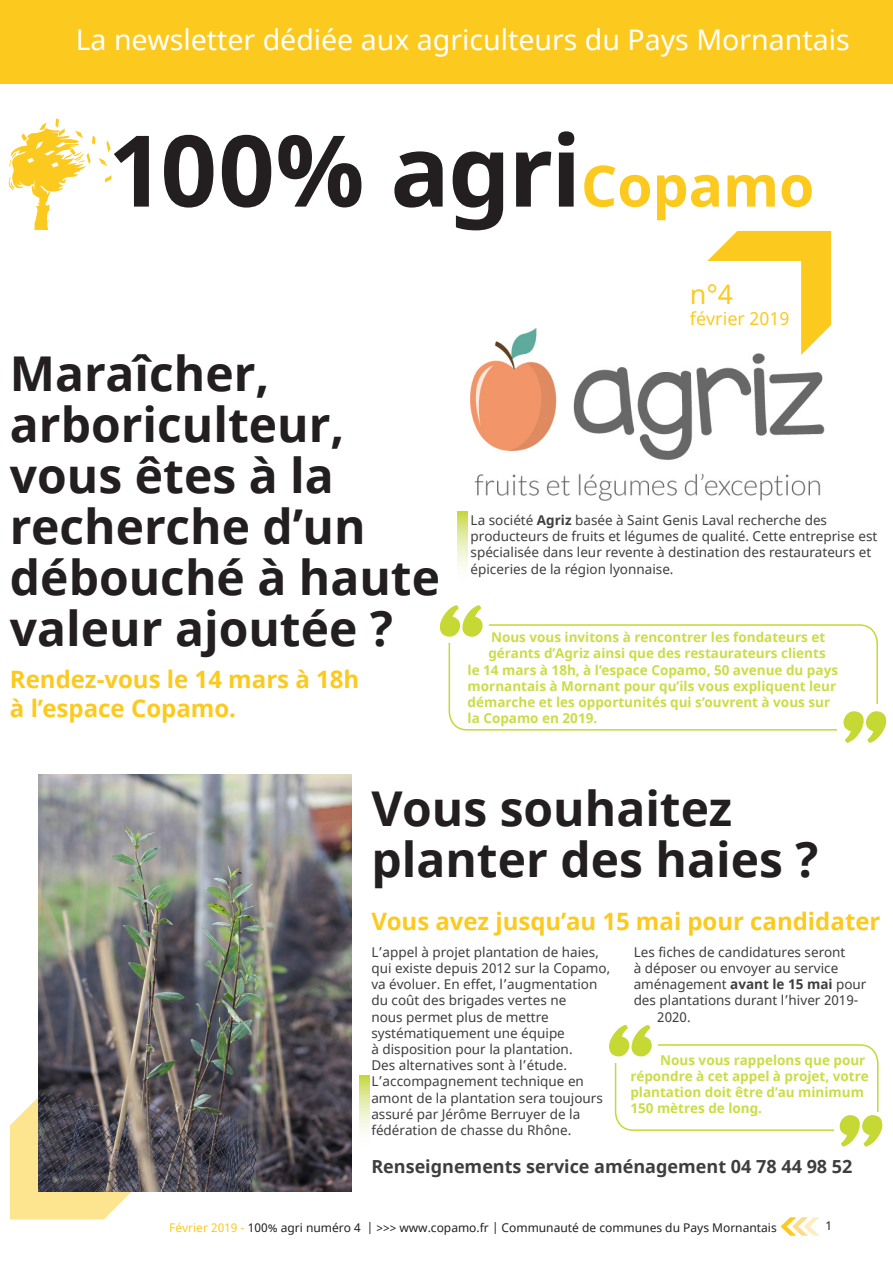
<style>
.page{position:relative;width:893px;height:1263px;background:#fff}
.page>*{position:absolute;margin:0;border:0;box-sizing:border-box;transform-origin:0 0}
._01_Headline{font:700 99px "Noto Sans";letter-spacing:-.02em;color:#231f20}
.COPAMO{font:700 57px "Noto Sans";color:#fcca1f}
._02_Article_titre_co{font:700 48px/51px "Noto Sans";color:#231f20}
.ENTETE_NEWSLETTER{font:28.5px "Noto Sans";color:#fff}
.t1{font:27px "Noto Sans";color:#fcca1f}
.citation-image-couv{font:700 24px "Noto Sans";color:#fcca1f}
._09_Article_Name{font:700 18px "Noto Sans";color:#3e3e3f}
.t2{font:18px "Noto Sans";color:#fcca1f}
._05_body_text{font:13.5px/16.2px "Noto Sans";color:#3e3e3f}
.CITATION_vert{font:700 13.5px/16.2px "Noto Sans";color:#cbdc47}
.pied_de_page{font:12px "Noto Sans";color:#231f20}
.s1{font-weight:700}
.s2{color:#fcca1f}
</style>
<div class="page">
<svg style="left:780px;top:1217px;width:39px;height:19px"></svg>
<div style="left:615px;top:1044px;width:263px;height:87px;border:2px solid #c5d833;border-radius:18px"></div>
<div style="left:609px;top:1021px;width:48px;height:42px;background:#fff"></div>
<div style="left:834px;top:1112px;width:48px;height:41px;background:#fff"></div>
<svg style="left:458px;top:512px;width:10px;height:57px"></svg>
<div style="left:0;top:0;width:893px;height:83px;background:#fcca1f"></div>
<svg style="left:8px;top:118px;width:104px;height:112px"></svg>
<svg style="left:10px;top:1097px;width:124px;height:122px;background:#fae59d"></svg>
<img style="left:38px;top:775px;width:314px;height:416px">
<svg style="left:360px;top:1076px;width:10px;height:57px"></svg>
<img style="left:471px;top:329px;width:353px;height:172px">
<svg style="left:609px;top:1025px;width:43px;height:31px"></svg>
<svg style="left:840px;top:1115px;width:42px;height:32px"></svg>
<div style="left:449px;top:624px;width:429px;height:106px;border:2px solid #c5d833;border-radius:18px"></div>
<div style="left:440px;top:602px;width:48px;height:41px;background:#fff"></div>
<div style="left:838px;top:704px;width:48px;height:41px;background:#fff"></div>
<svg style="left:440px;top:605px;width:43px;height:32px"></svg>
<svg style="left:843px;top:711px;width:43px;height:32px"></svg>
<svg style="left:707px;top:231px;width:124px;height:124px"></svg>
<p class="ENTETE_NEWSLETTER" style="left:76px;top:20px;width:776px">La newsletter dédiée aux agriculteurs du Pays Mornantais</p>
<p class="_01_Headline" style="left:108px;top:101px;width:475px">100% agri</p>
<p class="COPAMO" style="left:581px;top:146px;width:235px">Copamo</p>
<p class="t1" style="left:690px;top:275px;width:45px">n°4</p>
<p class="t2" style="left:690px;top:306px;width:101px">février 2019</p>
<p class="_02_Article_titre_co" style="left:10px;top:347px;width:432px">Maraîcher, arboriculteur, vous êtes à la recherche d’un débouché à haute valeur ajoutée ?</p>
<p class="citation-image-couv" style="left:10px;top:662px;width:351px">Rendez-vous le 14 mars à 18h</p>
<p class="citation-image-couv" style="left:10px;top:691px;width:228px">à l’espace Copamo.</p>
<p class="_05_body_text" style="left:471px;top:512px;width:408px">La société <span class="s1">Agriz</span> basée à Saint Genis Laval recherche des producteurs de fruits et légumes de qualité. Cette entreprise est spécialisée dans leur revente à destination des restaurateurs et épiceries de la région lyonnaise.</p>
<p class="CITATION_vert" style="left:491px;top:629px;width:336px">Nous vous invitons à rencontrer les fondateurs et</p>
<p class="CITATION_vert" style="left:488px;top:645px;width:339px">gérants d’Agriz ainsi que des restaurateurs clients</p>
<p class="CITATION_vert" style="left:468px;top:661px;width:372px">le 14 mars à 18h, à l’espace Copamo, 50 avenue du pays</p>
<p class="CITATION_vert" style="left:468px;top:677px;width:370px">mornantais à Mornant pour qu’ils vous expliquent leur</p>
<p class="CITATION_vert" style="left:468px;top:693px;width:364px">démarche et les opportunités qui s’ouvrent à vous sur</p>
<p class="CITATION_vert" style="left:468px;top:710px;width:131px">la Copamo en 2019.</p>
<p class="_02_Article_titre_co" style="left:371px;top:782px;width:448px">Vous souhaitez planter des haies ?</p>
<p class="citation-image-couv" style="left:371px;top:904px;width:511px">Vous avez jusqu’au 15 mai pour candidater</p>
<p class="_05_body_text" style="left:371px;top:944px;width:240px">L’appel à projet plantation de haies, qui existe depuis 2012 sur la Copamo, va évoluer. En effet, l’augmentation du coût des brigades vertes ne<br>nous permet plus de mettre systématiquement une équipe<br>à disposition pour la plantation.<br>Des alternatives sont à l’étude.<br>L’accompagnement technique en amont de la plantation sera toujours assuré par Jérôme Berruyer de la fédération de chasse du Rhône.</p>
<p class="_05_body_text" style="left:634px;top:944px;width:213px">Les fiches de candidatures seront</p>
<p class="_05_body_text" style="left:634px;top:960px;width:206px">à déposer ou envoyer au service</p>
<p class="_05_body_text" style="left:634px;top:977px;width:234px">aménagement <span class="s1">avant le 15 mai</span> pour</p>
<p class="_05_body_text" style="left:634px;top:993px;width:226px">des plantations durant l’hiver 2019-</p>
<p class="_05_body_text" style="left:657px;top:1009px;width:35px">2020.</p>
<p class="CITATION_vert" style="left:630px;top:1051px;width:240px;text-indent:30px">Nous vous rappelons que pour répondre à cet appel à projet, votre plantation doit être d’au minimum<br>150 mètres de long.</p>
<p class="_09_Article_Name" style="left:371px;top:1153px;width:483px">Renseignements service aménagement 04 78 44 98 52</p>
<p class="pied_de_page" style="left:169px;top:1220px;width:609px"><span class="s2">Février 2019 -</span> 100% agri numéro 4 | &gt;&gt;&gt; www.copamo.fr | Communauté de communes du Pays Mornantais</p>
<p class="pied_de_page" style="left:825px;top:1217px;width:8px">1</p>
</div>
